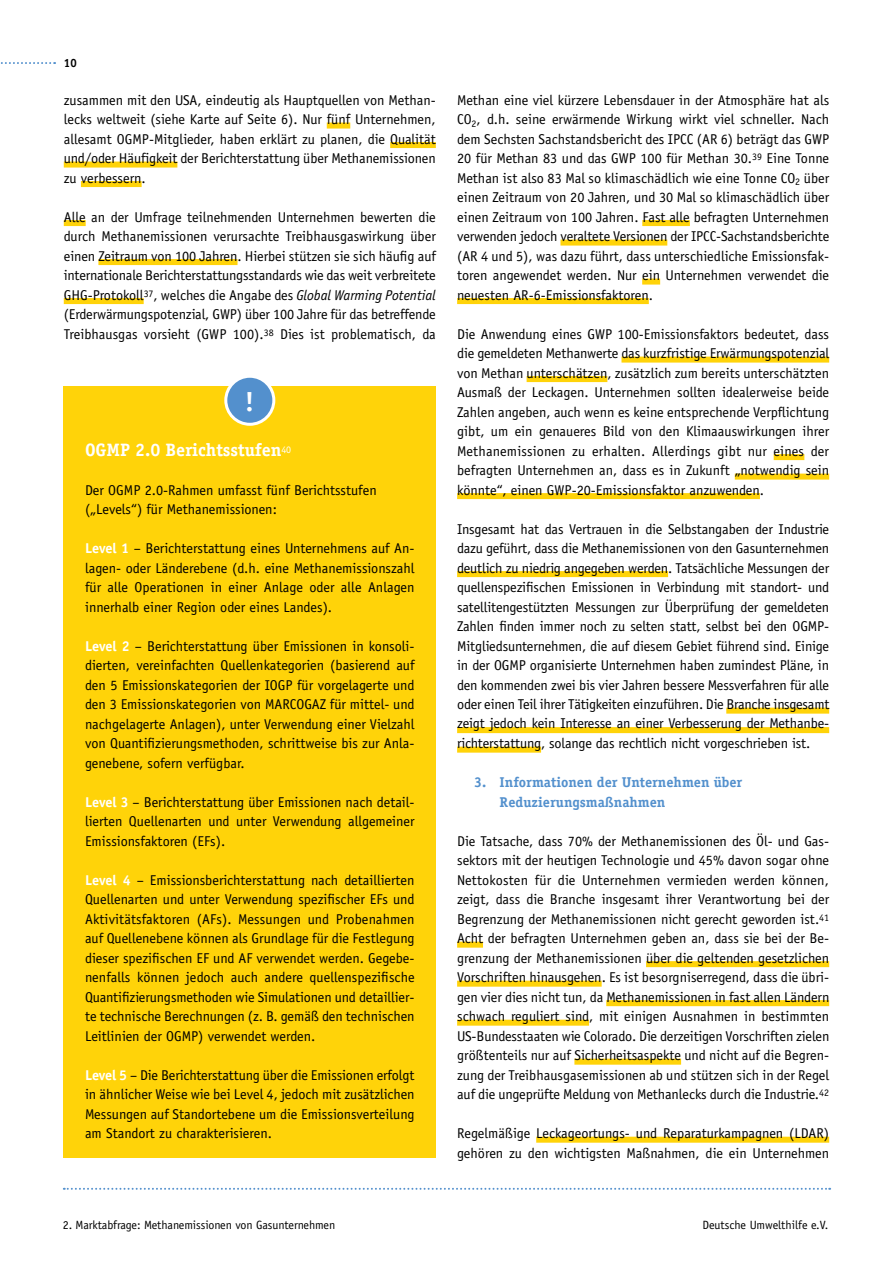
<style>
.page{position:relative;width:893px;height:1263px;background:#fff}
.page>*{position:absolute;margin:0;border:0;box-sizing:border-box;transform-origin:0 0}
.t1{font:700 27px "Officina Serif";color:#fff}
.t2{font:700 18px "Officina Serif";letter-spacing:-.005em;color:#fff}
.t3{font:14.25px/19.5px "Officina Sans";color:#000;text-align:justify}
.t4{font:700 14.25px/19.5px "Officina Serif";color:#5390cd}
.t5{font:12px "Officina Sans";letter-spacing:-.005em;color:#000}
.t6{font:700 12px "Officina Sans";color:#000;scale:.95 1}
.s1{font-style:italic}
.s2{font-weight:700;color:#fff}
</style>
<div class="page">
<svg style="left:64px;top:1188px;width:766px;height:2px"></svg>
<svg style="left:1px;top:62px;width:54px;height:2px"></svg>
<div style="left:327px;top:123px;width:23px;height:6px;background:#ffd309"></div>
<div style="left:390px;top:142px;width:46px;height:6px;background:#ffd309"></div>
<div style="left:64px;top:162px;width:113px;height:6px;background:#ffd309"></div>
<div style="left:81px;top:181px;width:61px;height:6px;background:#ffd309"></div>
<div style="left:64px;top:220px;width:22px;height:6px;background:#ffd309"></div>
<div style="left:98px;top:259px;width:140px;height:6px;background:#ffd309"></div>
<div style="left:64px;top:298px;width:80px;height:6px;background:#ffd309"></div>
<div style="left:642px;top:220px;width:48px;height:6px;background:#ffd309"></div>
<div style="left:560px;top:240px;width:107px;height:6px;background:#ffd309"></div>
<div style="left:642px;top:279px;width:18px;height:6px;background:#ffd309"></div>
<div style="left:457px;top:298px;width:192px;height:6px;background:#ffd309"></div>
<div style="left:621px;top:357px;width:208px;height:6px;background:#ffd309"></div>
<div style="left:527px;top:376px;width:80px;height:6px;background:#ffd309"></div>
<div style="left:774px;top:454px;width:30px;height:6px;background:#ffd309"></div>
<div style="left:735px;top:474px;width:94px;height:6px;background:#ffd309"></div>
<div style="left:457px;top:493px;width:303px;height:6px;background:#ffd309"></div>
<div style="left:457px;top:571px;width:211px;height:6px;background:#ffd309"></div>
<div style="left:726px;top:708px;width:103px;height:6px;background:#ffd309"></div>
<div style="left:457px;top:727px;width:372px;height:6px;background:#ffd309"></div>
<div style="left:457px;top:747px;width:84px;height:6px;background:#ffd309"></div>
<div style="left:457px;top:942px;width:26px;height:6px;background:#ffd309"></div>
<div style="left:646px;top:961px;width:183px;height:6px;background:#ffd309"></div>
<div style="left:457px;top:981px;width:145px;height:6px;background:#ffd309"></div>
<div style="left:606px;top:1000px;width:223px;height:6px;background:#ffd309"></div>
<div style="left:457px;top:1020px;width:132px;height:6px;background:#ffd309"></div>
<div style="left:574px;top:1059px;width:107px;height:6px;background:#ffd309"></div>
<div style="left:536px;top:1137px;width:293px;height:6px;background:#ffd309"></div>
<div style="left:64px;top:386px;width:372px;height:772px;background:#ffd309"></div>
<div style="left:226px;top:376px;width:48px;height:48px;background:#5390cd;border-radius:50%"></div>
<div style="left:224px;top:375px;width:51px;height:51px;border:3px solid #fff;border-radius:50%"></div>
<p class="t6" style="left:64px;top:55px;width:15px">10</p>
<p class="t3" style="left:64px;top:90px;width:374px">zusammen mit den USA, eindeutig als Hauptquellen von Methan&shy;lecks weltweit (siehe Karte auf Seite 6). Nur fünf Unternehmen, allesamt OGMP-Mitglieder, haben erklärt zu planen, die Qualität und/oder Häufigkeit der Berichterstattung über Methanemissionen zu verbessern.</p>
<p class="t3" style="left:64px;top:207px;width:374px">Alle an der Umfrage teilnehmenden Unternehmen bewerten die durch Methanemissionen verursachte Treibhausgaswirkung über einen Zeitraum von 100 Jahren. Hierbei stützen sie sich häufig auf internationale Berichterstattungsstandards wie das weit verbreitete GHG-Protokoll<sup>37</sup>, welches die Angabe des <span class="s1">Global Warming Potential </span>(Erderwärmungspotenzial, GWP) über 100 Jahre für das betreffende Treibhausgas vorsieht (GWP 100).<sup>38</sup> Dies ist problematisch, da</p>
<h1 class="t1" style="left:245px;top:385px;width:11px">!</h1>
<p class="t2" style="left:85px;top:438px;width:208px">OGMP 2.0 Berichtsstufen<sup>40</sup></p>
<p class="t3" style="left:85px;top:480px;width:293px">Der OGMP 2.0-Rahmen umfasst fünf Berichtsstufen („Levels“) für Methanemissionen:</p>
<p class="t3" style="left:85px;top:538px;width:331px"><span class="s2">Level 1</span> – Berichterstattung eines Unternehmens auf An&shy;lagen- oder Länderebene (d.h. eine Methanemissionszahl für alle Operationen in einer Anlage oder alle Anlagen innerhalb einer Region oder eines Landes).</p>
<p class="t3" style="left:85px;top:636px;width:331px"><span class="s2">Level 2</span> – Berichterstattung über Emissionen in konsoli&shy;dierten, vereinfachten Quellenkategorien (basierend auf den 5 Emissionskategorien der IOGP für vorgelagerte und den 3 Emissionskategorien von MARCOGAZ für mittel- und nachgelagerte Anlagen), unter Verwendung einer Vielzahl von Quantifizierungsmethoden, schrittweise bis zur Anla&shy;genebene, sofern verfügbar.</p>
<p class="t3" style="left:85px;top:792px;width:331px"><span class="s2">Level 3</span> – Berichterstattung über Emissionen nach detail&shy;lierten Quellenarten und unter Verwendung allgemeiner Emissionsfaktoren (EFs).</p>
<p class="t3" style="left:85px;top:870px;width:331px"><span class="s2">Level 4</span> – Emissionsberichterstattung nach detaillierten Quellenarten und unter Verwendung spezifischer EFs und Aktivitätsfaktoren (AFs). Messungen und Probenahmen auf Quellenebene können als Grundlage für die Festlegung dieser spezifischen EF und AF verwendet werden. Gegebe&shy;nenfalls können jedoch auch andere quellenspezifische Quantifizierungsmethoden wie Simulationen und detaillier&shy;te technische Berechnungen (z. B. gemäß den technischen Leitlinien der OGMP) verwendet werden.</p>
<p class="t3" style="left:85px;top:1065px;width:331px"><span class="s2">Level 5</span> – Die Berichterstattung über die Emissionen erfolgt in ähnlicher Weise wie bei Level 4, jedoch mit zusätzlichen Messungen auf Standortebene um die Emissionsverteilung am Standort zu charakterisieren.</p>
<p class="t3" style="left:457px;top:90px;width:374px">Methan eine viel kürzere Lebensdauer in der Atmosphäre hat als CO<sub>2</sub>, d.h. seine erwärmende Wirkung wirkt viel schneller. Nach dem Sechsten Sachstandsbericht des IPCC (AR 6) beträgt das GWP 20 für Methan 83 und das GWP 100 für Methan 30.<sup>39</sup> Eine Tonne Methan ist also 83 Mal so klimaschädlich wie eine Tonne CO<sub>2</sub> über einen Zeitraum von 20 Jahren, und 30 Mal so klimaschädlich über einen Zeitraum von 100 Jahren. Fast alle befragten Unternehmen verwenden jedoch veraltete Versionen der IPCC-Sachstandsberichte (AR 4 und 5), was dazu führt, dass unterschiedliche Emissionsfak&shy;toren angewendet werden. Nur ein Unternehmen verwendet die neuesten AR-6-Emissionsfaktoren.</p>
<p class="t3" style="left:457px;top:324px;width:374px">Die Anwendung eines GWP 100-Emissionsfaktors bedeutet, dass die gemeldeten Methanwerte das kurzfristige Erwärmungspotenzial von Methan unterschätzen, zusätzlich zum bereits unterschätzten Ausmaß der Leckagen. Unternehmen sollten idealerweise beide Zahlen angeben, auch wenn es keine entsprechende Verpflichtung gibt, um ein genaueres Bild von den Klimaauswirkungen ihrer Methanemissionen zu erhalten. Allerdings gibt nur eines der befragten Unternehmen an, dass es in Zukunft „notwendig sein könnte“, einen GWP-20-Emissionsfaktor anzuwenden.</p>
<p class="t3" style="left:457px;top:519px;width:374px">Insgesamt hat das Vertrauen in die Selbstangaben der Industrie dazu geführt, dass die Methanemissionen von den Gasunternehmen deutlich zu niedrig angegeben werden. Tatsächliche Messungen der quellenspezifischen Emissionen in Verbindung mit standort- und satellitengestützten Messungen zur Überprüfung der gemeldeten Zahlen finden immer noch zu selten statt, selbst bei den OGMP-Mitgliedsunternehmen, die auf diesem Gebiet führend sind. Einige in der OGMP organisierte Unternehmen haben zumindest Pläne, in den kommenden zwei bis vier Jahren bessere Messverfahren für alle oder einen Teil ihrer Tätigkeiten einzuführen. Die Branche insgesamt zeigt jedoch kein Interesse an einer Verbesserung der Methanbe&shy;richterstattung, solange das rechtlich nicht vorgeschrieben ist.<sup>40</sup></p>
<p class="t4" style="left:500px;top:772px;width:244px;text-indent:-26px">3. Informationen der Unternehmen über<br>Reduzierungsmaßnahmen</p>
<p class="t3" style="left:457px;top:831px;width:374px">Die Tatsache, dass 70% der Methanemissionen des Öl- und Gas&shy;sektors mit der heutigen Technologie und 45% davon sogar ohne Nettokosten für die Unternehmen vermieden werden können, zeigt, dass die Branche insgesamt ihrer Verantwortung bei der Begrenzung der Methanemissionen nicht gerecht geworden ist.<sup>41<br></sup>Acht der befragten Unternehmen geben an, dass sie bei der Be&shy;grenzung der Methanemissionen über die geltenden gesetzlichen Vorschriften hinausgehen. Es ist besorgniserregend, dass die übri&shy;gen vier dies nicht tun, da Methanemissionen in fast allen Ländern schwach reguliert sind, mit einigen Ausnahmen in bestimmten US-Bundesstaaten wie Colorado. Die derzeitigen Vorschriften zielen größtenteils nur auf Sicherheitsaspekte und nicht auf die Begren&shy;zung der Treibhausgasemissionen ab und stützen sich in der Regel auf die ungeprüfte Meldung von Methanlecks durch die Industrie.<sup>42</sup></p>
<p class="t3" style="left:457px;top:1123px;width:374px">Regelmäßige Leckageortungs- und Reparaturkampagnen (LDAR) gehören zu den wichtigsten Maßnahmen, die ein Unternehmen</p>
<p class="t5" style="left:63px;top:1218px;width:274px">2. Marktabfrage: Methanemissionen von Gasunternehmen</p>
<p class="t5" style="left:702px;top:1218px;width:127px">Deutsche Umwelthilfe e.V.</p>
</div>
